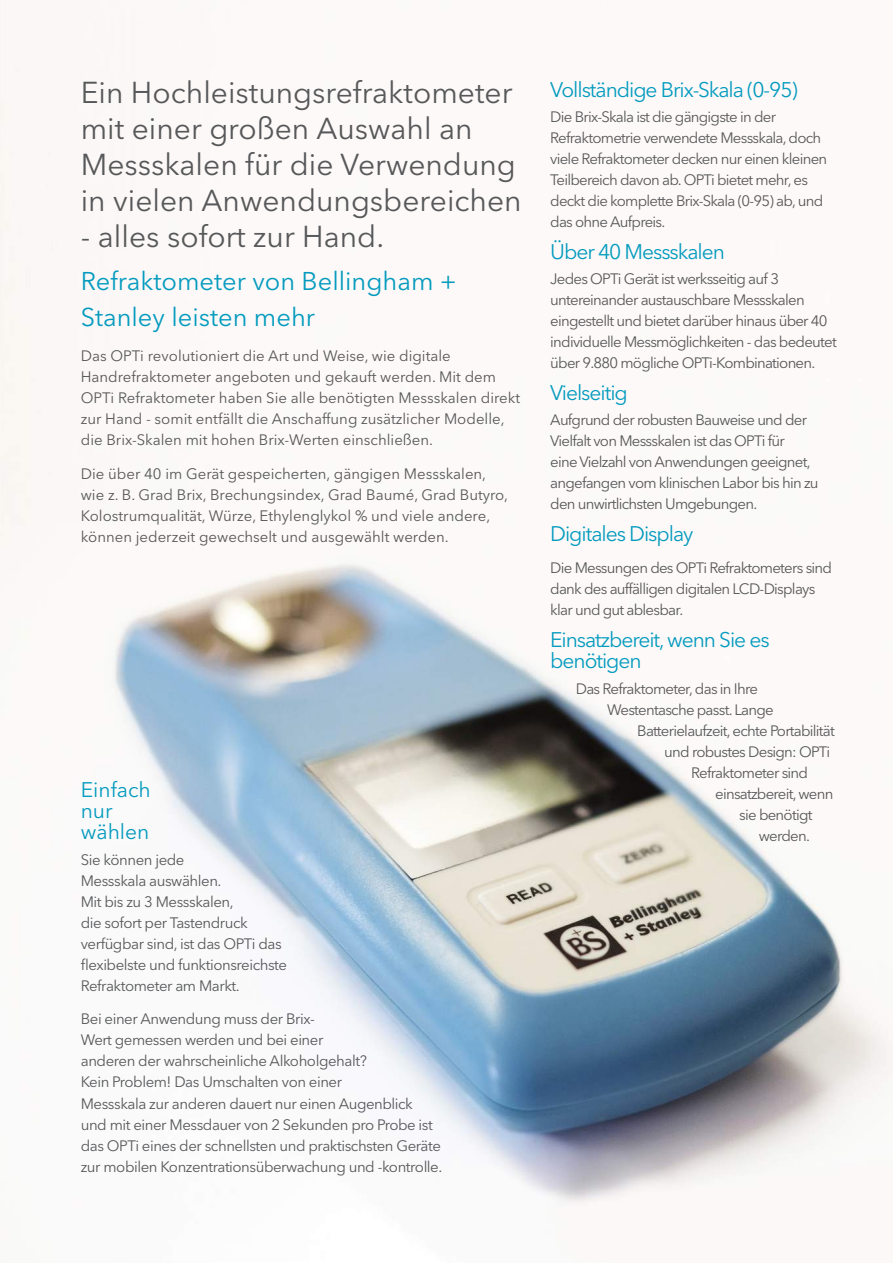
<style>
.page{position:relative;width:893px;height:1263px;background:#fff}
.page>*{position:absolute;margin:0;border:0;box-sizing:border-box;transform-origin:0 0}
.t1{font:30px/36px "Avenir Next LT Pro";color:#57585a}
.t2{font:25.5px/36px "Avenir Next LT Pro";color:#049bbf}
.t3{font:21px/21px "Avenir Next LT Pro";letter-spacing:-.05em;color:#049bbf}
.t4{font:21px/21px "Avenir Next LT Pro";color:#049bbf}
.t5{font:15px/21px "Avenir Next LT Pro";letter-spacing:-.05em;color:#57585a}
.t6{font:15px/21px "Avenir Next LT Pro";letter-spacing:-.03em;color:#57585a}
.t7{font:15px/21px "Avenir Next LT Pro";color:#57585a}
</style>
<div class="page">
<img style="left:0;top:67px;width:893px;height:1138px">
<h1 class="t1" style="left:81px;top:75px;width:442px">Ein Hochleistungsrefraktometer mit einer großen Auswahl an<br>Messskalen für die Verwendung in vielen Anwendungsbereichen</h1>
<h1 class="t1" style="left:81px;top:219px;width:305px">- alles sofort zur Hand.</h1>
<h2 class="t2" style="left:81px;top:263px;width:378px">Refraktometer von Bellingham +<br>Stanley leisten mehr</h2>
<p class="t7" style="left:81px;top:345px;width:441px">Das OPTi revolutioniert die Art und Weise, wie digitale Handrefraktometer angeboten und gekauft werden. Mit dem OPTi Refraktometer haben Sie alle benötigten Messskalen direkt zur Hand - somit entfällt die Anschaffung zusätzlicher Modelle, die Brix-Skalen mit hohen Brix-Werten einschließen.</p>
<p class="t7" style="left:81px;top:464px;width:429px">Die über 40 im Gerät gespeicherten, gängigen Messskalen, wie z. B. Grad Brix, Brechungsindex, Grad Baumé, Grad Butyro, Kolostrumqualität, Würze, Ethylenglykol % und viele andere, können jederzeit gewechselt und ausgewählt werden.</p>
<h3 class="t4" style="left:81px;top:779px;width:72px">Einfach nur wählen</h3>
<p class="t6" style="left:81px;top:849px;width:208px">Sie können jede<br>Messskala auswählen.<br>Mit bis zu 3 Messskalen,<br>die sofort per Tastendruck verfügbar sind, ist das OPTi das flexibelste und funktionsreichste<br>Refraktometer am Markt.</p>
<p class="t6" style="left:81px;top:1009px;width:363px">Bei einer Anwendung muss der Brix-<br>Wert gemessen werden und bei einer<br>anderen der wahrscheinliche Alkoholgehalt?<br>Kein Problem! Das Umschalten von einer<br>Messskala zur anderen dauert nur einen Augenblick und mit einer Messdauer von 2 Sekunden pro Probe ist das OPTi eines der schnellsten und praktischsten Geräte zur mobilen Konzentrationsüberwachung und ‑kontrolle.</p>
<h3 class="t3" style="left:550px;top:79px;width:249px">Vollständige Brix-Skala (0-95)</h3>
<p class="t5" style="left:550px;top:106px;width:278px">Die Brix-Skala ist die gängigste in der Refraktometrie verwendete Messskala, doch viele Refraktometer decken nur einen kleinen Teilbereich davon ab. OPTi bietet mehr, es deckt die komplette Brix-Skala (0-95) ab, und das ohne Aufpreis.</p>
<h3 class="t3" style="left:550px;top:241px;width:176px">Über 40 Messskalen</h3>
<p class="t5" style="left:550px;top:268px;width:288px">Jedes OPTi Gerät ist werksseitig auf 3 untereinander austauschbare Messskalen eingestellt und bietet darüber hinaus über 40 individuelle Messmöglichkeiten - das bedeutet über 9.880 mögliche OPTi-Kombinationen.</p>
<h3 class="t3" style="left:550px;top:382px;width:79px">Vielseitig</h3>
<p class="t5" style="left:550px;top:410px;width:270px">Aufgrund der robusten Bauweise und der Vielfalt von Messskalen ist das OPTi für<br>eine Vielzahl von Anwendungen geeignet, angefangen vom klinischen Labor bis hin zu den unwirtlichsten Umgebungen.</p>
<h3 class="t3" style="left:550px;top:524px;width:145px">Digitales Display</h3>
<p class="t5" style="left:550px;top:558px;width:283px">Die Messungen des OPTi Refraktometers sind dank des auffälligen digitalen LCD-Displays klar und gut ablesbar.</p>
<h3 class="t3" style="left:550px;top:630px;width:221px">Einsatzbereit, wenn Sie es benötigen</h3>
<p class="t5" style="left:576px;top:678px;width:184px">Das Refraktometer, das in Ihre</p>
<p class="t5" style="left:607px;top:699px;width:168px">Westentasche passt. Lange</p>
<p class="t5" style="left:637px;top:720px;width:199px">Batterielaufzeit, echte Portabilität</p>
<p class="t5" style="left:664px;top:741px;width:167px">und robustes Design: OPTi</p>
<p class="t5" style="left:691px;top:762px;width:118px">Refraktometer sind</p>
<p class="t5" style="left:715px;top:783px;width:120px">einsatzbereit, wenn</p>
<p class="t5" style="left:739px;top:804px;width:75px">sie benötigt</p>
<p class="t6" style="left:759px;top:825px;width:53px">werden.</p>
</div>
